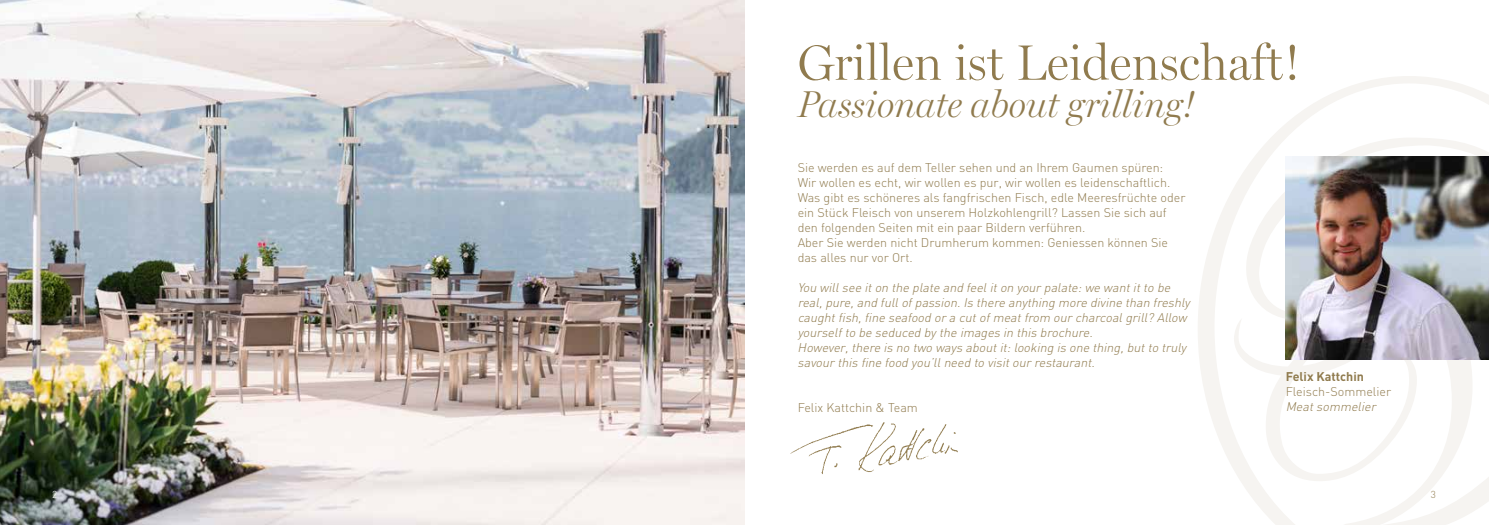
<style>
.page{position:relative;width:1489px;height:525px;background:#fff}
.page>*{position:absolute;margin:0;border:0;box-sizing:border-box;transform-origin:0 0}
.t1{font:300 50px "Miller Display";color:#907b4e}
.t2{font:italic 300 37.5px "Miller Display";color:#907b4e}
.t3{font:300 12.5px/15px "DIN";color:#907b4e}
.t4{font:italic 300 12.5px/15px "DIN";color:#907b4e}
.t5{font:700 12.5px "DIN";color:#907b4e}
.t6{font:300 10px "DIN";color:#fff}
.t7{font:300 10px "DIN";color:#907b4e}
</style>
<div class="page">
<svg style="left:1198px;top:76px;width:290px;height:448px"></svg>
<img style="left:0;top:0;width:744px;height:524px">
<img style="left:1285px;top:156px;width:203px;height:203px">
<img style="left:790px;top:422px;width:168px;height:52px">
<h1 class="t1" style="left:797px;top:34px;width:505px">Grillen ist Leidenschaft!</h1>
<h2 class="t2" style="left:797px;top:83px;width:398px">Passionate about grilling!</h2>
<p class="t3" style="left:797px;top:160px;width:389px">Sie werden es auf dem Teller sehen und an Ihrem Gaumen spüren:<br>Wir wollen es echt, wir wollen es pur, wir wollen es leidenschaftlich.<br>Was gibt es schöneres als fangfrischen Fisch, edle Meeresfrüchte oder ein Stück Fleisch von unserem Holzkohlengrill? Lassen Sie sich auf den folgenden Seiten mit ein paar Bildern verführen.<br>Aber Sie werden nicht Drumherum kommen: Geniessen können Sie das alles nur vor Ort.</p>
<p class="t4" style="left:797px;top:280px;width:396px">You willsee iton the plate and feeliton yourpalate:we wantitto be real,pure,and fullofpassion.Is there anything more divine than freshly caughtfish,fine seafood ora cutofmeatfrom ourcharcoalgrill? Allow yourselfto be seduced bythe images in this brochure.<br>However,there is no two ways aboutit:looking is one thing,butto truly savourthis fine food you’llneed to visitourrestaurant.</p>
<p class="t3" style="left:797px;top:400px;width:122px">Felix Kattchin &amp; Team</p>
<p class="t5" style="left:1285px;top:368px;width:80px">Felix Kattchin</p>
<p class="t3" style="left:1285px;top:383px;width:107px">Fleisch-Sommelier</p>
<p class="t4" style="left:1285px;top:398px;width:95px">Meatsommelier</p>
<p class="t6" style="left:52px;top:487px;width:7px">2</p>
<p class="t7" style="left:1430px;top:487px;width:7px">3</p>
</div>
